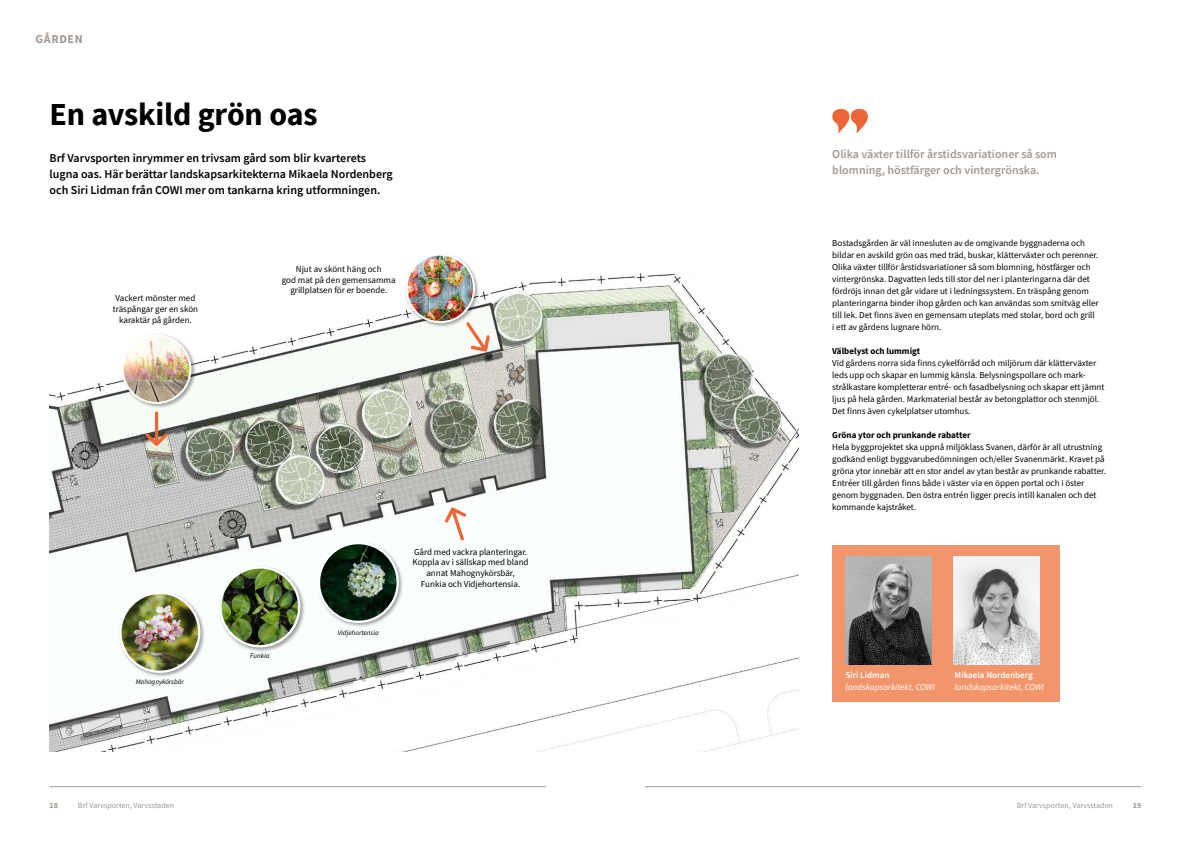
<style>
.page{position:relative;width:1191px;height:842px;background:#fff}
.page>*{position:absolute;margin:0;border:0;box-sizing:border-box;transform-origin:0 0}
.t1{font:700 32px "Source Sans Pro";letter-spacing:-.01em;color:#000}
.t2{font:600 12px/16px "Source Sans Pro";color:#000}
.t3{font:600 12px/16px "Source Sans Pro";color:#a29993}
.Kapitel{font:700 12px "Source Sans Pro";letter-spacing:.05em;color:#a29993}
.t4{font:9px/12px "Source Sans Pro";color:#000;text-align:center}
.t5{font:700 9px "Source Sans Pro";color:#000}
.t6{font:italic 9px "Source Sans Pro";color:#fff}
.t7{font:600 9px "Source Sans Pro";color:#fff}
.t8{font:8px "Source Sans Pro";color:#a29993}
.t9{font:700 8px "Source Sans Pro";color:#a29993}
.t10{font:italic 7px "Source Sans Pro";color:#000}
</style>
<div class="page">
<hr style="left:645px;top:786px;width:496px;height:1px;background:#a29993">
<hr style="left:50px;top:786px;width:496px;height:1px;background:#a29993">
<img style="left:50px;top:273px;width:748px;height:478px">
<svg style="left:832px;top:109px;width:36px;height:24px"></svg>
<div style="left:832px;top:545px;width:227px;height:156px;background:#f3956b"></div>
<img style="left:845px;top:557px;width:86px;height:107px">
<img style="left:953px;top:557px;width:86px;height:107px">
<div style="left:118px;top:591px;width:87px;height:87px;background:#000;opacity:.35"></div>
<img style="left:120px;top:593px;width:79px;height:79px;border-radius:39px">
<div style="left:119px;top:592px;width:81px;height:81px;border:2px solid #fff;border-radius:50%"></div>
<div style="left:218px;top:565px;width:87px;height:87px;background:#000;opacity:.35"></div>
<img style="left:220px;top:567px;width:79px;height:79px;border-radius:39px">
<div style="left:219px;top:566px;width:81px;height:81px;border:2px solid #fff;border-radius:50%"></div>
<div style="left:317px;top:541px;width:87px;height:87px;background:#000;opacity:.35"></div>
<img style="left:319px;top:543px;width:79px;height:79px;border-radius:39px">
<div style="left:318px;top:542px;width:81px;height:81px;border:2px solid #fff;border-radius:50%"></div>
<div style="left:121px;top:333px;width:76px;height:76px;background:#000;opacity:.35"></div>
<img style="left:123px;top:335px;width:67px;height:68px">
<div style="left:122px;top:334px;width:69px;height:70px;border:2px solid #fff;border-radius:50%"></div>
<div style="left:404px;top:253px;width:76px;height:75px;background:#000;opacity:.35"></div>
<img style="left:406px;top:255px;width:68px;height:67px;border-radius:34px">
<svg style="left:145px;top:411px;width:23px;height:35px"></svg>
<svg style="left:466px;top:322px;width:24px;height:30px"></svg>
<svg style="left:444px;top:507px;width:22px;height:34px"></svg>
<img style="left:190px;top:253px;width:293px;height:60px">
<p class="Kapitel" style="left:35px;top:30px;width:49px">GÅRDEN</p>
<p class="t1" style="left:50px;top:93px;width:269px">En avskild grön oas</p>
<p class="t2" style="left:50px;top:150px;width:318px">Brf Varvsporten inrymmer en trivsam gård som blir kvarterets</p>
<p class="t2" style="left:50px;top:166px;width:344px">lugna oas. Här berättar landskapsarkitekterna Mikaela Nordenberg och Siri Lidman från COWI mer om tankarna kring utformningen.</p>
<p class="t4" style="left:113px;top:293px;width:87px;line-height:10.8px">Vackert mönster med träspångar ger en skön karaktär på gården.</p>
<p class="t4" style="left:282px;top:263px;width:115px;line-height:10.8px">Njut av skönt häng och<br>god mat på den gemensamma grillplatsen för er boende.</p>
<p class="t10" style="left:136px;top:677px;width:50px">Mahognykörsbär</p>
<p class="t10" style="left:250px;top:651px;width:21px">Funkia</p>
<p class="t10" style="left:338px;top:628px;width:43px">Vidjehortensia</p>
<p class="t4" style="left:414px;top:546px;width:115px">Gård med vackra planteringar.</p>
<p class="t4" style="left:412px;top:556px;width:118px">Koppla av i sällskap med bland</p>
<p class="t4" style="left:421px;top:568px;width:101px;line-height:10.8px">annat Mahognykörsbär,<br>Funkia och Vidjehortensia.</p>
<p class="t3" style="left:832px;top:146px;width:226px">Olika växter tillför årstidsvariationer så som blomning, höstfärger och vintergrönska.</p>
<p class="t4" style="left:832px;top:237px;width:268px;text-align:left">Bostadsgården är väl innesluten av de omgivande byggnaderna och bildar en avskild grön oas med träd, buskar, klätterväxter och perenner.<br>Olika växter tillför årstidsvariationer så som blomning, höstfärger och vintergrönska. Dagvatten leds till stor del ner i planteringarna där det fördröjs innan det går vidare ut i ledningssystem. En träspång genom planteringarna binder ihop gården och kan användas som smitväg eller till lek. Det finns även en gemensam uteplats med stolar, bord och grill i ett av gårdens lugnare hörn.</p>
<p class="t5" style="left:832px;top:345px;width:90px">Välbelyst och lummigt</p>
<p class="t4" style="left:832px;top:357px;width:274px;text-align:left">Vid gårdens norra sida finns cykelförråd och miljörum där klätterväxter leds upp och skapar en lummig känsla. Belysningspollare och mark&shy;strålkastare kompletterar entré- och fasadbelysning och skapar ett jämnt ljus på hela gården. Markmaterial består av betongplattor och stenmjöl.<br>Det finns även cykelplatser utomhus.</p>
<p class="t5" style="left:832px;top:429px;width:140px">Gröna ytor och prunkande rabatter</p>
<p class="t4" style="left:832px;top:441px;width:275px;text-align:left">Hela byggprojektet ska uppnå miljöklass Svanen, därför är all utrustning godkänd enligt byggvarubedömningen och/eller Svanenmärkt. Kravet på gröna ytor innebär att en stor andel av ytan består av prunkande rabatter.<br>Entréer till gården finns både i väster via en öppen portal och i öster genom byggnaden. Den östra entrén ligger precis intill kanalen och det kommande kajstråket.</p>
<p class="t7" style="left:845px;top:669px;width:46px">Siri Lidman</p>
<p class="t6" style="left:845px;top:681px;width:91px">landskapsarkitekt, COWI</p>
<p class="t7" style="left:954px;top:669px;width:80px">Mikaela Nordenberg</p>
<p class="t6" style="left:954px;top:681px;width:91px">landskapsarkitekt, COWI</p>
<p class="t9" style="left:50px;top:800px;width:10px">18</p>
<p class="t8" style="left:78px;top:800px;width:98px">Brf Varvsporten, Varvsstaden</p>
<p class="t8" style="left:1016px;top:800px;width:98px">Brf Varvsporten, Varvsstaden</p>
<p class="t9" style="left:1132px;top:800px;width:10px">19</p>
</div>
